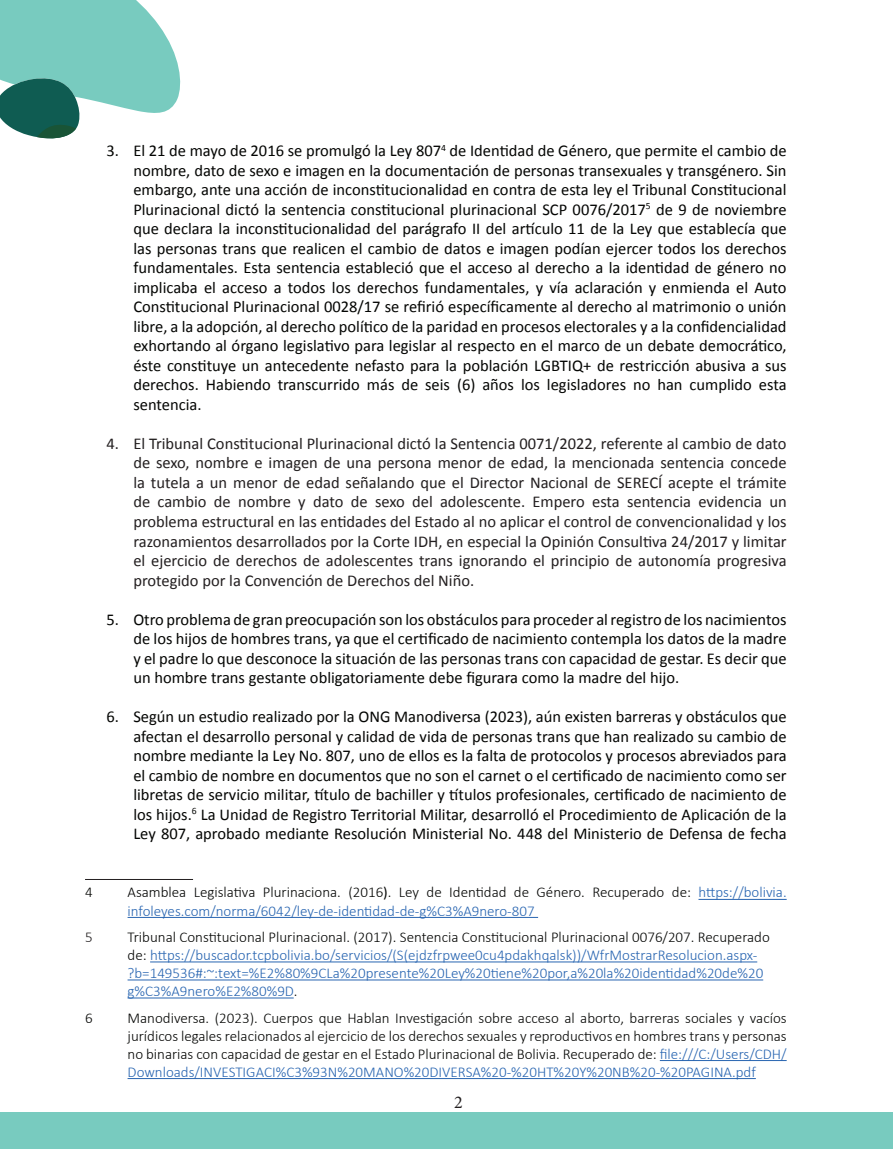
<style>
.page{position:relative;width:893px;height:1149px;background:#fff}
.page>*{position:absolute;margin:0;border:0;box-sizing:border-box;transform-origin:0 0}
.t1{font:18px "Minion Pro";color:#231f20}
.t2{font:16.5px/19.5px "Calibri";color:#040503;text-align:justify}
.t3{font:16.5px/19.5px "Calibri";color:#231f20;text-align:justify}
.t4{font:300 15px/18px "Calibri";color:#2865b1}
.t5{font:300 15px/18px "Calibri";color:#040503;text-align:justify}
.t6{font:300 15px "Calibri";color:#231f20}
.s1{color:#040503}
.s2{font-weight:400;color:#040503}
.s3{color:#2865b1}
</style>
<div class="page">
<div style="left:0;top:1112px;width:893px;height:36px;background:#78cbbf"></div>
<svg style="left:0;top:0;width:181px;height:139px"></svg>
<hr style="left:85px;top:878px;width:108px;height:1px;background:#231f20">
<hr style="left:698px;top:898px;width:89px;height:1px;background:#2865b1">
<hr style="left:128px;top:916px;width:410px;height:1px;background:#2865b1">
<hr style="left:150px;top:961px;width:607px;height:1px;background:#2865b1">
<hr style="left:128px;top:979px;width:635px;height:1px;background:#2865b1">
<hr style="left:128px;top:997px;width:166px;height:1px;background:#2865b1">
<hr style="left:660px;top:1059px;width:127px;height:1px;background:#2865b1">
<hr style="left:128px;top:1077px;width:628px;height:1px;background:#2865b1">
<p class="t2" style="left:133px;top:140px;width:655px;text-indent:-27px">3. El 21 de mayo de 2016 se promulgó la Ley 807<sup>4</sup> de Identidad de Género, que permite el cambio de nombre, dato de sexo e imagen en la documentación de personas transexuales y transgénero. Sin embargo, ante una acción de inconstitucionalidad en contra de esta ley el Tribunal Constitucional Plurinacional dictó la sentencia constitucional plurinacional SCP 0076/2017<sup>5</sup> de 9 de noviembre que declara la inconstitucionalidad del parágrafo II del artículo 11 de la Ley que establecía que las personas trans que realicen el cambio de datos e imagen podían ejercer todos los derechos fundamentales. Esta sentencia estableció que el acceso al derecho a la identidad de género no implicaba el acceso a todos los derechos fundamentales, y vía aclaración y enmienda el Auto Constitucional Plurinacional 0028/17 se refirió específicamente al derecho al matrimonio o unión libre, a la adopción, al derecho político de la paridad en procesos electorales y a la confidencialidad exhortando al órgano legislativo para legislar al respecto en el marco de un debate democrático, éste constituye un antecedente nefasto para la población LGBTIQ+ de restricción abusiva a sus derechos. Habiendo transcurrido más de seis (6) años los legisladores no han cumplido esta sentencia.</p>
<p class="t3" style="left:133px;top:433px;width:655px;text-indent:-27px">4. El Tribunal Constitucional Plurinacional dictó la Sentencia 0071/2022, referente al cambio de dato de sexo, nombre e imagen de una persona menor de edad, la mencionada sentencia concede la tutela a un menor de edad señalando que el Director Nacional de SERECÍ acepte el trámite de cambio de nombre y dato de sexo del adolescente. Empero esta sentencia evidencia un problema estructural en las entidades del Estado al no aplicar el control de convencionalidad y los razonamientos desarrollados por la Corte IDH, en especial la Opinión Consultiva 24/2017 y limitar el ejercicio de derechos de adolescentes trans ignorando el principio de autonomía progresiva protegido por la Convención de Derechos del Niño.</p>
<p class="t2" style="left:133px;top:608px;width:655px;text-indent:-27px">5. Otro problema de gran preocupación son los obstáculos para proceder al registro de los nacimientos de los hijos de hombres trans, ya que el certificado de nacimiento contempla los datos de la madre y el padre lo que desconoce la situación de las personas trans con capacidad de gestar. Es decir que un hombre trans gestante obligatoriamente debe figurara como la madre del hijo.</p>
<p class="t2" style="left:133px;top:706px;width:655px;text-indent:-27px">6. Según un estudio realizado por la ONG Manodiversa (2023), aún existen barreras y obstáculos que afectan el desarrollo personal y calidad de vida de personas trans que han realizado su cambio de nombre mediante la Ley No. 807, uno de ellos es la falta de protocolos y procesos abreviados para el cambio de nombre en documentos que no son el carnet o el certificado de nacimiento como ser libretas de servicio militar, título de bachiller y títulos profesionales, certificado de nacimiento de los hijos.<sup>6</sup> La Unidad de Registro Territorial Militar, desarrolló el Procedimiento de Aplicación de la Ley 807, aprobado mediante Resolución Ministerial No. 448 del Ministerio de Defensa de fecha</p>
<p class="t5" style="left:85px;top:883px;width:9px">4</p>
<p class="t4" style="left:128px;top:883px;width:661px"><span class="s1">Asamblea Legislativa Plurinaciona. (2016</span><span class="s2">)</span><span class="s1">. Ley de Identidad de Género. Recuperado de:</span> https://bolivia. infoleyes.com/norma/6042/ley-de-identidad-de-g%C3%A9nero-807</p>
<p class="t6" style="left:85px;top:927px;width:9px">5</p>
<p class="t4" style="left:128px;top:927px;width:644px"><span class="s1">Tribunal Constitucional Plurinacional. (2017). Sentencia Constitucional Plurinacional 0076/207. Recuperado de:</span> https://buscador.tcpbolivia.bo/servicios/(S(ejdzfrpwee0cu4pdakhqalsk))/WfrMostrarResolucion.aspx-?b=149536#:~:text=%E2%80%9CLa%20presente%20Ley%20tiene%20por,a%20la%20identidad%20de%20 g%C3%A9nero%E2%80%9D<span class="s1">.</span></p>
<p class="t5" style="left:85px;top:1008px;width:9px">6</p>
<p class="t5" style="left:128px;top:1008px;width:661px">Manodiversa. (2023). Cuerpos que Hablan Investigación sobre acceso al aborto, barreras sociales y vacíos jurídicos legales relacionados al ejercicio de los derechos sexuales y reproductivos en hombres trans y personas no binarias con capacidad de gestar en el Estado Plurinacional de Bolivia. Recuperado de: <span class="s3">file:///C:/Users/CDH/ Downloads/INVESTIGACI%C3%93N%20MANO%20DIVERSA%20-%20HT%20Y%20NB%20-%20PAGINA.pdf</span></p>
<p class="t1" style="left:454px;top:1089px;width:10px">2</p>
</div>
